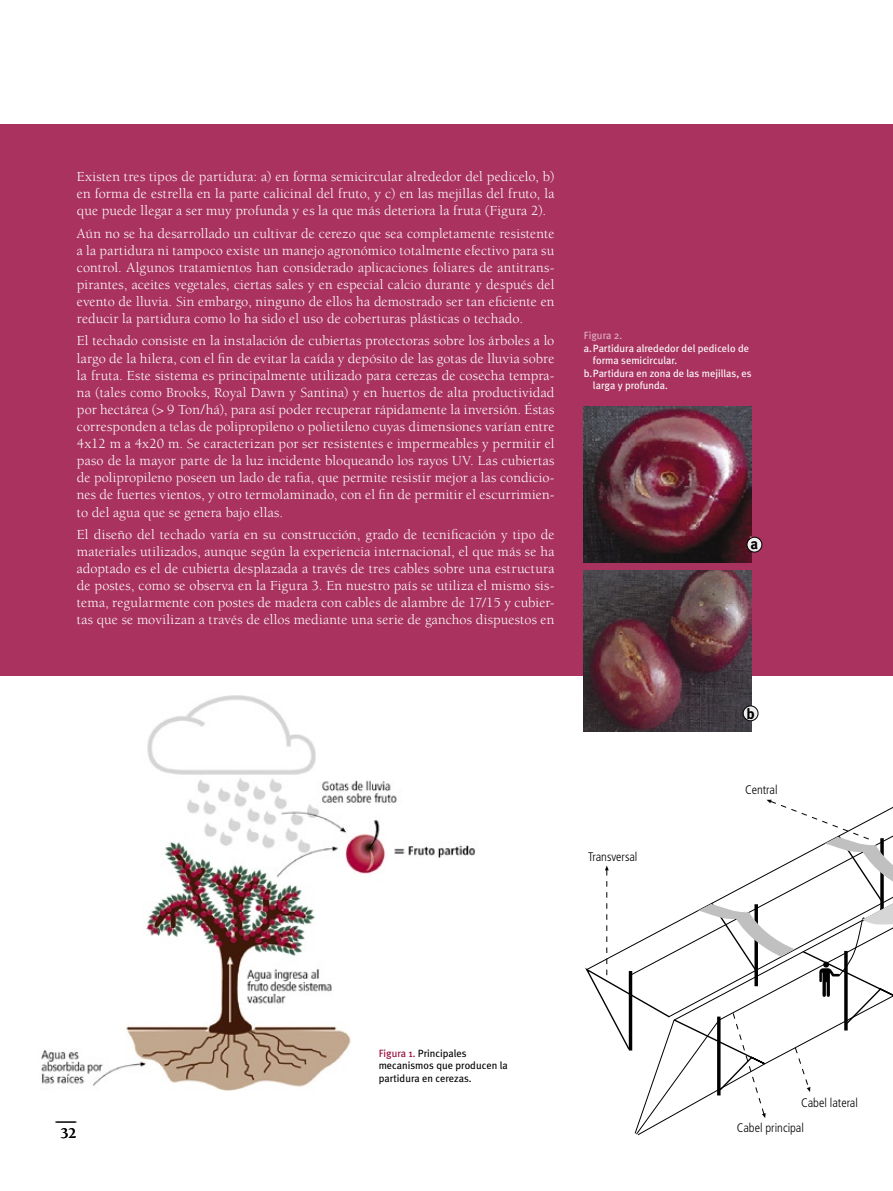
<style>
.page{position:relative;width:893px;height:1191px;background:#fff}
.page>*{position:absolute;margin:0;border:0;box-sizing:border-box;transform-origin:0 0}
.t1{font:700 15px "Berkeley";color:#000}
.t2{font:700 15px "Meta Plus";color:#000}
.t3{font:14.25px/17.1px "Berkeley";letter-spacing:.01em;color:#fff;text-align:justify}
.t4{font:300 condensed 12.45px "Frutiger";color:#000}
.t5{font:10.5px "Meta Plus";color:#fff}
.t6{font:10.5px/12.6px "Meta Plus";color:#000}
.t7{font:10.5px "Meta Plus";color:#dfb3c3}
.s1{color:#930036}
</style>
<div class="page">
<svg style="left:585px;top:942px;width:52px;height:109px"></svg>
<hr style="left:892px;top:771px;width:1px;height:80px;background:#000">
<svg style="left:605px;top:865px;width:4px;height:110px"></svg>
<svg style="left:637px;top:910px;width:61px;height:225px"></svg>
<svg style="left:698px;top:799px;width:195px;height:319px"></svg>
<div style="left:1px;top:124px;width:892px;height:552px;background:#a9335e"></div>
<img style="left:584px;top:406px;width:168px;height:156px">
<img style="left:41px;top:695px;width:434px;height:395px">
<img style="left:584px;top:570px;width:168px;height:161px">
<svg style="left:55px;top:1121px;width:22px;height:1px"></svg>
<div style="left:747px;top:537px;width:15px;height:15px;background:#efeff0;border-radius:50%"></div>
<div style="left:747px;top:537px;width:15px;height:15px;border:1px solid #000;border-radius:50%"></div>
<div style="left:743px;top:706px;width:15px;height:15px;background:#efeff0;border-radius:50%"></div>
<div style="left:743px;top:705px;width:15px;height:16px;border:1px solid #000;border-radius:50%"></div>
<p class="t3" style="left:77px;top:168px;width:479px">Existen tres tipos de partidura: a) en forma semicircular alrededor del pedicelo, b) en forma de estrella en la parte calicinal del fruto, y c) en las mejillas del fruto, la que puede llegar a ser muy profunda y es la que más deteriora la fruta (Figura 2).</p>
<p class="t3" style="left:77px;top:225px;width:479px">Aún no se ha desarrollado un cultivar de cerezo que sea completamente resistente a la partidura ni tampoco existe un manejo agronómico totalmente efectivo para su control. Algunos tratamientos han considerado aplicaciones foliares de antitrans&shy;pirantes, aceites vegetales, ciertas sales y en especial calcio durante y después del evento de lluvia. Sin embargo, ninguno de ellos ha demostrado ser tan eficiente en reducir la partidura como lo ha sido el uso de coberturas plásticas o techado.</p>
<p class="t3" style="left:77px;top:333px;width:479px">El techado consiste en la instalación de cubiertas protectoras sobre los árboles a lo largo de la hilera, con el fin de evitar la caída y depósito de las gotas de lluvia sobre la fruta. Este sistema es principalmente utilizado para cerezas de cosecha tempra&shy;na (tales como Brooks, Royal Dawn y Santina) y en huertos de alta productividad por hectárea (&gt; 9 Ton/há), para así poder recuperar rápidamente la inversión. Éstas corresponden a telas de polipropileno o polietileno cuyas dimensiones varían entre 4x12 m a 4x20 m. Se caracterizan por ser resistentes e impermeables y permitir el paso de la mayor parte de la luz incidente bloqueando los rayos UV. Las cubiertas de polipropileno poseen un lado de rafia, que permite resistir mejor a las condicio&shy;nes de fuertes vientos, y otro termolaminado, con el fin de permitir el escurrimien&shy;to del agua que se genera bajo ellas.</p>
<p class="t3" style="left:77px;top:526px;width:479px">El diseño del techado varía en su construcción, grado de tecnificación y tipo de materiales utilizados, aunque según la experiencia internacional, el que más se ha adoptado es el de cubierta desplazada a través de tres cables sobre una estructura de postes, como se observa en la Figura 3. En nuestro país se utiliza el mismo sis&shy;tema, regularmente con postes de madera con cables de alambre de 17/15 y cubier&shy;tas que se movilizan a través de ellos mediante una serie de ganchos dispuestos en</p>
<p class="t7" style="left:584px;top:329px;width:40px">Figura 2.</p>
<p class="t5" style="left:584px;top:342px;width:167px">a. Partidura alrededor del pedicelo de</p>
<p class="t5" style="left:593px;top:354px;width:86px">forma semicircular.</p>
<p class="t5" style="left:584px;top:367px;width:169px">b. Partidura en zona de las mejillas, es</p>
<p class="t5" style="left:593px;top:380px;width:77px">larga y profunda.</p>
<p class="t2" style="left:751px;top:535px;width:9px">a</p>
<p class="t4" style="left:588px;top:850px;width:51px">Transversal</p>
<p class="t2" style="left:746px;top:705px;width:10px">b</p>
<p class="t4" style="left:745px;top:783px;width:34px">Central</p>
<p class="t1" style="left:60px;top:1125px;width:18px">32</p>
<p class="t6" style="left:379px;top:1046px;width:131px"><span class="s1">Figura 1.</span> Principales mecanismos que producen la partidura en cerezas.</p>
<p class="t4" style="left:801px;top:1095px;width:58px">Cabel lateral</p>
<p class="t4" style="left:737px;top:1120px;width:69px">Cabel principal</p>
</div>
